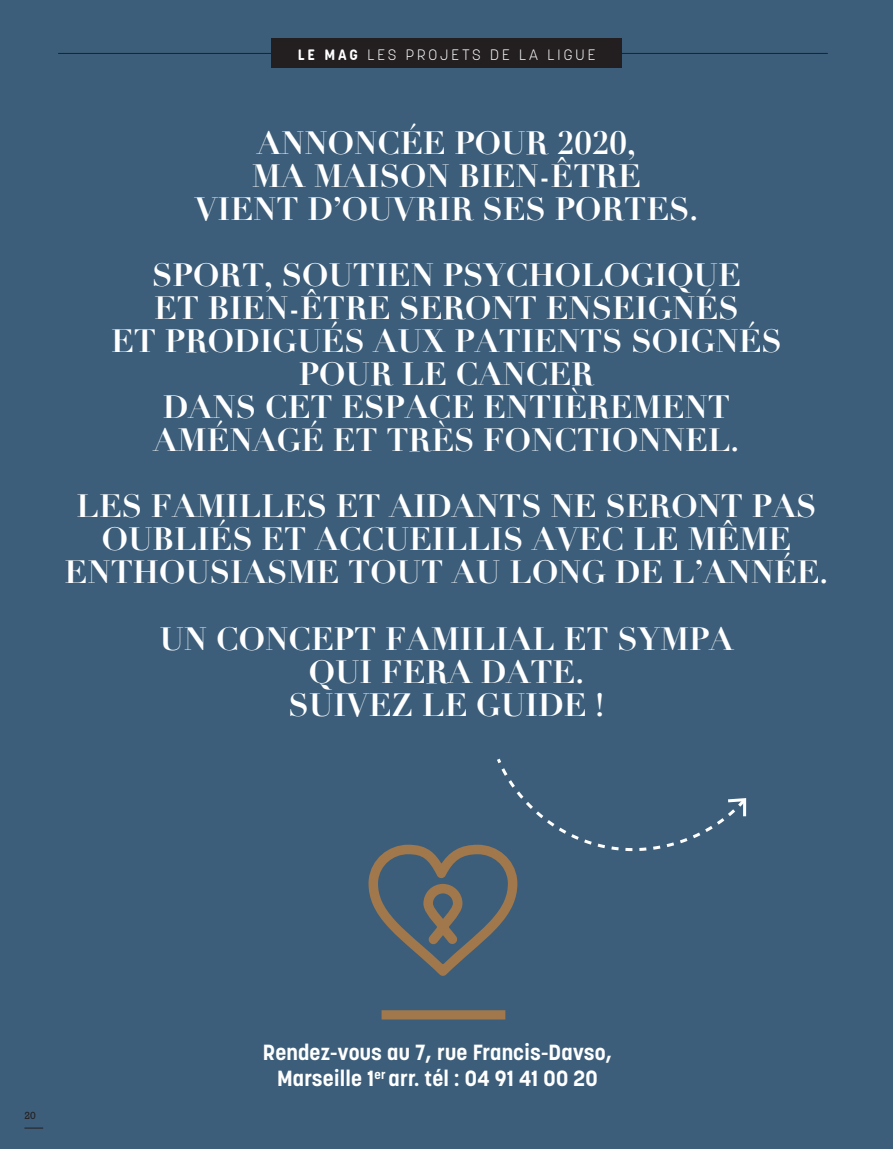
<style>
.page{position:relative;width:893px;height:1149px;background:#fff}
.page>*{position:absolute;margin:0;border:0;box-sizing:border-box;transform-origin:0 0}
.t1{font:700 31.5px/33px "Didot";color:#fff;text-align:center}
.t2{font:700 21.75px/26.1px "Korolev";letter-spacing:.01em;color:#fff;text-align:center}
.t3{font:300 15px "Korolev Rounded";letter-spacing:.2em;color:#fff}
.t4{font:10.5px "Rockwell Std";color:#231f20}
.s1{font-weight:700}
</style>
<div class="page">
<div style="left:0;top:0;width:893px;height:1148px;background:#3c5e7a"></div>
<div style="left:382px;top:1009px;width:123px;height:10px;background:#a1784b"></div>
<svg style="left:24px;top:1127px;width:19px;height:1px"></svg>
<div style="left:271px;top:38px;width:350px;height:30px;background:#231f20"></div>
<hr style="left:58px;top:53px;width:770px;height:1px;background:#231f20">
<svg style="left:368px;top:758px;width:378px;height:218px"></svg>
<p class="t3" style="left:298px;top:45px;width:299px"><span class="s1">LE MAG</span> LES PROJETS DE LA LIGUE</p>
<p class="t1" style="left:257px;top:127px;width:380px">ANNONCÉE POUR 2020,</p>
<p class="t1" style="left:252px;top:160px;width:391px">MA MAISON BIEN-ÊTRE</p>
<p class="t1" style="left:195px;top:193px;width:505px">VIENT D’OUVRIR SES PORTES.</p>
<p class="t1" style="left:152px;top:259px;width:590px">SPORT, SOUTIEN PSYCHOLOGIQUE</p>
<p class="t1" style="left:154px;top:292px;width:586px">ET BIEN-ÊTRE SERONT ENSEIGNÉS</p>
<p class="t1" style="left:111px;top:325px;width:672px">ET PRODIGUÉS AUX PATIENTS SOIGNÉS</p>
<p class="t1" style="left:299px;top:358px;width:297px">POUR LE CANCER</p>
<p class="t1" style="left:163px;top:391px;width:569px">DANS CET ESPACE ENTIÈREMENT</p>
<p class="t1" style="left:154px;top:424px;width:587px">AMÉNAGÉ ET TRÈS FONCTIONNEL.</p>
<p class="t1" style="left:65px;top:490px;width:765px">LES FAMILLES ET AIDANTS NE SERONT PAS<br>OUBLIÉS ET ACCUEILLIS AVEC LE MÊME<br>ENTHOUSIASME TOUT AU LONG DE L’ANNÉE.</p>
<p class="t1" style="left:159px;top:622px;width:576px">UN CONCEPT FAMILIAL ET SYMPA</p>
<p class="t1" style="left:309px;top:655px;width:277px">QUI FERA DATE.</p>
<p class="t1" style="left:288px;top:688px;width:318px">SUIVEZ LE GUIDE !</p>
<p class="t4" style="left:24px;top:1108px;width:13px">20</p>
<p class="t2" style="left:263px;top:1038px;width:351px">Rendez-vous au 7, rue Francis-Davso,<br>Marseille 1<sup>er</sup> arr. tél : 04 91 41 00 20</p>
</div>
